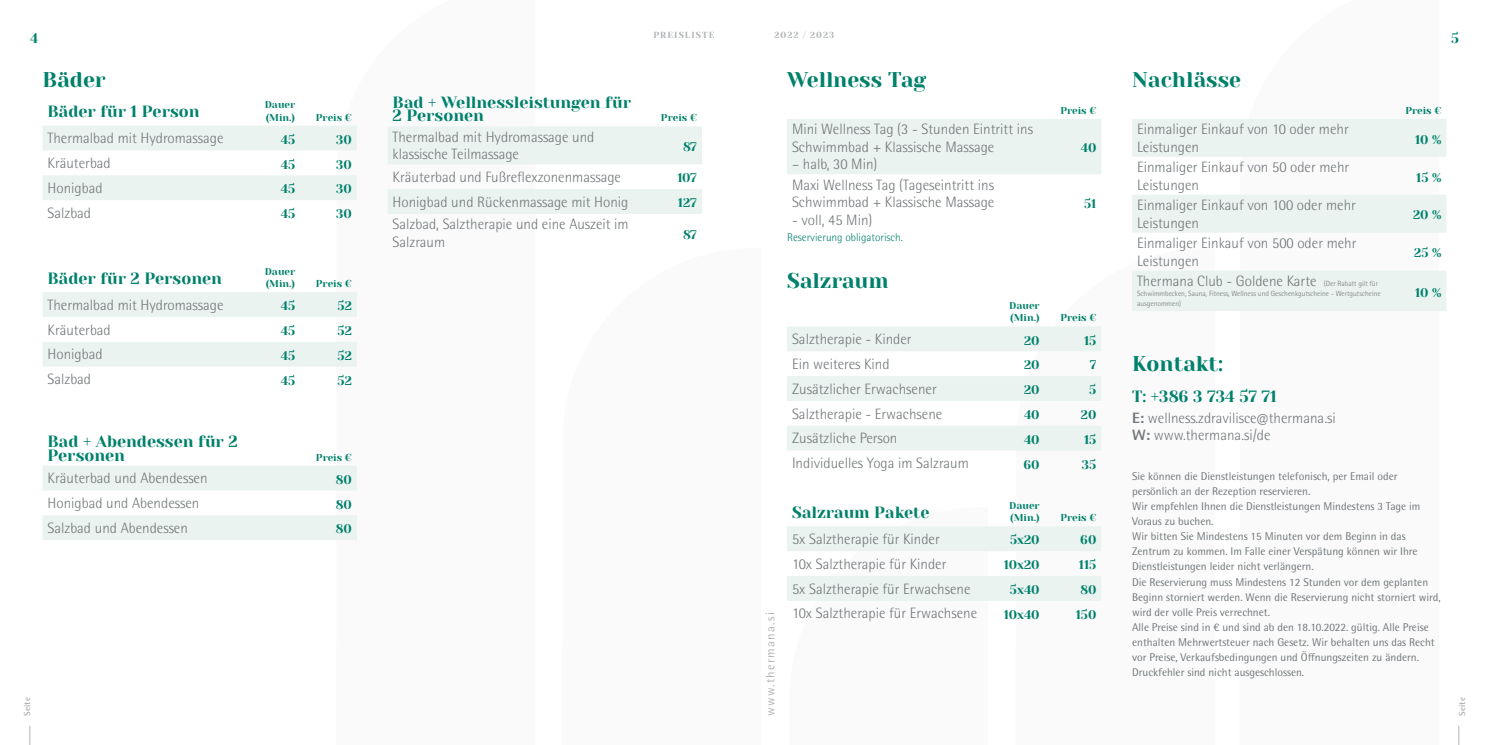
<style>
.page{position:relative;width:1489px;height:745px;background:#fff}
.page>*{position:absolute;margin:0;border:0;box-sizing:border-box;transform-origin:0 0}
.t1{font:21.25px "Yeseva One";color:#00816b}
.t2{font:16.25px/13.8px "Yeseva One";color:#00816b}
.t3{font:300 15px/17.5px "Rotis Semi Sans Pro Cyr";color:#717678}
.t4{font:13.75px "Yeseva One";color:#00816b}
.t5{font:12.5px "Yeseva One";color:#00816b}
.t6{font:12.5px "Rotis Semi Sans Pro Cyr";letter-spacing:.1em;color:#b1b4b6}
.t7{font:11.25px/15px "Rotis Semi Sans Pro Cyr";color:#717678}
.t8{font:300 11.25px "Rotis Semi Sans Pro Cyr";color:#00816b}
.t9{font:10px/12.5px "Yeseva One";color:#00816b}
.t10{font:8.75px "Yeseva One";letter-spacing:.12em;color:#b1b4b6}
.t11{font:800 8.75px "Rotis Semi Sans Pro Cyr";letter-spacing:.02em;color:#b1b4b6}
.t12{font:300 7.5px/10px "Rotis Semi Sans Pro Cyr";color:#717678}
.s1{font-size:7.5px}
.s2{font-weight:800}
</style>
<div class="page">
<svg style="left:788px;top:600px;width:200px;height:1px"></svg>
<svg style="left:1458px;top:725px;width:1px;height:19px"></svg>
<svg style="left:30px;top:726px;width:1px;height:18px"></svg>
<svg style="left:43px;top:126px;width:314px;height:74px"></svg>
<svg style="left:43px;top:292px;width:314px;height:74px"></svg>
<svg style="left:43px;top:465px;width:314px;height:74px"></svg>
<svg style="left:387px;top:126px;width:315px;height:88px"></svg>
<div style="left:787px;top:119px;width:314px;height:55px;background:#eaf3f0"></div>
<svg style="left:1132px;top:119px;width:314px;height:192px;fill:#eaf3f0"></svg>
<svg style="left:787px;top:326px;width:314px;height:124px"></svg>
<svg style="left:787px;top:526px;width:314px;height:74px"></svg>
<p class="t4" style="left:30px;top:28px;width:10px">4</p>
<p class="t4" style="left:1450px;top:28px;width:9px">5</p>
<p class="t10" style="left:774px;top:29px;width:61px">2022 / 2023</p>
<p class="t10" style="left:653px;top:29px;width:63px">PREISLISTE</p>
<h1 class="t1" style="left:43px;top:64px;width:65px">Bäder</h1>
<h1 class="t1" style="left:787px;top:64px;width:141px">Wellness Tag</h1>
<h1 class="t1" style="left:1131px;top:64px;width:110px">Nachlässe</h1>
<p class="t2" style="left:392px;top:94px;width:240px">Bad + Wellnessleistungen für<br>2 Personen</p>
<p class="t2" style="left:48px;top:104px;width:153px">Bäder für 1 Person</p>
<p class="t9" style="left:265px;top:98px;width:32px">Dauer (Min.)</p>
<p class="t9" style="left:1060px;top:104px;width:37px">Preis €</p>
<p class="t9" style="left:1405px;top:104px;width:37px">Preis €</p>
<p class="t9" style="left:316px;top:110px;width:37px">Preis €</p>
<p class="t9" style="left:661px;top:111px;width:37px">Preis €</p>
<p class="t3" style="left:792px;top:120px;width:242px">Mini Wellness Tag (3 - Stunden Eintritt ins<br>Schwimmbad + Klassische Massage</p>
<p class="t3" style="left:792px;top:156px;width:87px">– halb, 30 Min)</p>
<p class="t3" style="left:1136px;top:120px;width:213px">Einmaliger Einkauf von 10 oder mehr<br>Leistungen</p>
<p class="t5" style="left:1414px;top:130px;width:28px">10 %</p>
<p class="t3" style="left:1136px;top:158px;width:214px">Einmaliger Einkauf von 50 oder mehr<br>Leistungen</p>
<p class="t5" style="left:1415px;top:168px;width:27px">15 %</p>
<p class="t3" style="left:1136px;top:196px;width:220px">Einmaliger Einkauf von 100 oder mehr<br>Leistungen</p>
<p class="t5" style="left:1412px;top:206px;width:30px">20 %</p>
<p class="t3" style="left:1136px;top:234px;width:221px">Einmaliger Einkauf von 500 oder mehr<br>Leistungen</p>
<p class="t5" style="left:1413px;top:244px;width:29px">25 %</p>
<p class="t3" style="left:1136px;top:272px;width:242px">Thermana Club - Goldene Karte <span class="s1">(Der Rabatt gilt für</span></p>
<p class="t12" style="left:1136px;top:288px;width:245px">Schwimmbecken, Sauna, Fitness, Wellness und Geschenkgutscheine - Wertgutscheine ausgenommen)</p>
<p class="t5" style="left:1414px;top:283px;width:28px">10 %</p>
<p class="t3" style="left:392px;top:128px;width:203px">Thermalbad mit Hydromassage und klassische Teilmassage</p>
<p class="t5" style="left:683px;top:137px;width:15px">87</p>
<p class="t3" style="left:392px;top:168px;width:230px">Kräuterbad und Fußreflexzonenmassage</p>
<p class="t5" style="left:677px;top:169px;width:21px">107</p>
<p class="t3" style="left:392px;top:193px;width:237px">Honigbad und Rückenmassage mit Honig</p>
<p class="t5" style="left:678px;top:194px;width:21px">127</p>
<p class="t3" style="left:392px;top:215px;width:238px">Salzbad, Salztherapie und eine Auszeit im<br>Salzraum</p>
<p class="t5" style="left:683px;top:225px;width:15px">87</p>
<p class="t3" style="left:48px;top:129px;width:177px">Thermalbad mit Hydromassage</p>
<p class="t5" style="left:281px;top:130px;width:16px">45</p>
<p class="t5" style="left:336px;top:130px;width:17px">30</p>
<p class="t3" style="left:48px;top:154px;width:65px">Kräuterbad</p>
<p class="t5" style="left:281px;top:155px;width:16px">45</p>
<p class="t5" style="left:336px;top:155px;width:17px">30</p>
<p class="t3" style="left:48px;top:179px;width:57px">Honigbad</p>
<p class="t5" style="left:281px;top:180px;width:16px">45</p>
<p class="t5" style="left:336px;top:180px;width:17px">30</p>
<p class="t3" style="left:48px;top:204px;width:45px">Salzbad</p>
<p class="t5" style="left:281px;top:205px;width:16px">45</p>
<p class="t5" style="left:336px;top:205px;width:17px">30</p>
<p class="t5" style="left:1080px;top:139px;width:17px">40</p>
<p class="t3" style="left:792px;top:176px;width:204px">Maxi Wellness Tag (Tageseintritt ins<br>Schwimmbad + Klassische Massage</p>
<p class="t3" style="left:792px;top:211px;width:82px">- voll, 45 Min)</p>
<p class="t5" style="left:1084px;top:194px;width:14px">51</p>
<p class="t8" style="left:787px;top:231px;width:117px">Reservierung obligatorisch.</p>
<p class="t2" style="left:48px;top:270px;width:176px">Bäder für 2 Personen</p>
<p class="t9" style="left:265px;top:264px;width:32px">Dauer (Min.)</p>
<h1 class="t1" style="left:787px;top:264px;width:103px">Salzraum</h1>
<p class="t9" style="left:316px;top:277px;width:37px">Preis €</p>
<p class="t3" style="left:48px;top:296px;width:177px">Thermalbad mit Hydromassage</p>
<p class="t5" style="left:281px;top:296px;width:16px">45</p>
<p class="t5" style="left:337px;top:296px;width:16px">52</p>
<p class="t3" style="left:48px;top:321px;width:65px">Kräuterbad</p>
<p class="t5" style="left:281px;top:321px;width:16px">45</p>
<p class="t5" style="left:337px;top:321px;width:16px">52</p>
<p class="t3" style="left:48px;top:345px;width:57px">Honigbad</p>
<p class="t5" style="left:281px;top:346px;width:16px">45</p>
<p class="t5" style="left:337px;top:346px;width:16px">52</p>
<p class="t3" style="left:48px;top:370px;width:45px">Salzbad</p>
<p class="t5" style="left:281px;top:371px;width:16px">45</p>
<p class="t5" style="left:337px;top:371px;width:16px">52</p>
<p class="t9" style="left:1009px;top:298px;width:32px">Dauer (Min.)</p>
<p class="t9" style="left:1060px;top:311px;width:37px">Preis €</p>
<p class="t3" style="left:792px;top:330px;width:121px">Salztherapie - Kinder</p>
<p class="t5" style="left:1024px;top:331px;width:17px">20</p>
<p class="t5" style="left:1083px;top:331px;width:14px">15</p>
<p class="t3" style="left:792px;top:355px;width:99px">Ein weiteres Kind</p>
<p class="t5" style="left:1024px;top:355px;width:17px">20</p>
<p class="t5" style="left:1089px;top:355px;width:8px">7</p>
<p class="t3" style="left:792px;top:380px;width:146px">Zusätzlicher Erwachsener</p>
<p class="t5" style="left:1024px;top:380px;width:17px">20</p>
<p class="t5" style="left:1089px;top:380px;width:9px">5</p>
<p class="t3" style="left:792px;top:404px;width:152px">Salztherapie - Erwachsene</p>
<p class="t5" style="left:1023px;top:405px;width:17px">40</p>
<p class="t5" style="left:1080px;top:405px;width:17px">20</p>
<p class="t3" style="left:792px;top:429px;width:107px">Zusätzliche Person</p>
<p class="t5" style="left:1023px;top:430px;width:17px">40</p>
<p class="t5" style="left:1083px;top:430px;width:14px">15</p>
<p class="t3" style="left:792px;top:454px;width:178px">Individuelles Yoga im Salzraum</p>
<p class="t5" style="left:1023px;top:455px;width:18px">60</p>
<p class="t5" style="left:1081px;top:455px;width:16px">35</p>
<h1 class="t1" style="left:1131px;top:347px;width:93px">Kontakt:</h1>
<p class="t2" style="left:1131px;top:388px;width:146px">T: +386 3 734 57 71</p>
<p class="t3" style="left:1131px;top:409px;width:205px"><span class="s2">E:</span> wellness.zdravilisce@thermana.si<br><span class="s2">W:</span> www.thermana.si/de</p>
<p class="t7" style="left:1131px;top:469px;width:310px">Sie können die Dienstleistungen telefonisch, per Email oder persönlich an der Rezeption reservieren.<br>Wir empfehlen Ihnen die Dienstleistungen Mindestens 3 Tage im Voraus zu buchen.<br>Wir bitten Sie Mindestens 15 Minuten vor dem Beginn in das Zentrum zu kommen. Im Falle einer Verspätung können wir Ihre Dienstleistungen leider nicht verlängern.<br>Die Reservierung muss Mindestens 12 Stunden vor dem geplanten Beginn storniert werden. Wenn die Reservierung nicht storniert wird, wird der volle Preis verrechnet.<br>Alle Preise sind in € und sind ab den 18.10.2022. gültig. Alle Preise enthalten Mehrwertsteuer nach Gesetz. Wir behalten uns das Recht vor Preise, Verkaufsbedingungen und Öffnungszeiten zu ändern.<br>Druckfehler sind nicht ausgeschlossen.</p>
<p class="t2" style="left:48px;top:433px;width:192px">Bad + Abendessen für 2<br>Personen</p>
<p class="t9" style="left:316px;top:450px;width:37px">Preis €</p>
<p class="t3" style="left:48px;top:469px;width:162px">Kräuterbad und Abendessen</p>
<p class="t5" style="left:336px;top:470px;width:17px">80</p>
<p class="t3" style="left:48px;top:494px;width:153px">Honigbad und Abendessen</p>
<p class="t5" style="left:336px;top:494px;width:17px">80</p>
<p class="t3" style="left:48px;top:519px;width:142px">Salzbad und Abendessen</p>
<p class="t5" style="left:336px;top:519px;width:17px">80</p>
<p class="t2" style="left:792px;top:504px;width:139px">Salzraum Pakete</p>
<p class="t9" style="left:1009px;top:498px;width:32px">Dauer (Min.)</p>
<p class="t9" style="left:1060px;top:511px;width:37px">Preis €</p>
<p class="t3" style="left:792px;top:530px;width:149px">5x Salztherapie für Kinder</p>
<p class="t5" style="left:1009px;top:530px;width:31px">5x20</p>
<p class="t5" style="left:1080px;top:530px;width:18px">60</p>
<p class="t3" style="left:792px;top:554px;width:156px">10x Salztherapie für Kinder</p>
<p class="t5" style="left:1003px;top:555px;width:37px">10x20</p>
<p class="t5" style="left:1078px;top:555px;width:19px">115</p>
<p class="t3" style="left:792px;top:579px;width:180px">5x Salztherapie für Erwachsene</p>
<p class="t5" style="left:1009px;top:580px;width:31px">5x40</p>
<p class="t5" style="left:1080px;top:580px;width:17px">80</p>
<p class="t3" style="left:792px;top:604px;width:187px">10x Salztherapie für Erwachsene</p>
<p class="t5" style="left:1003px;top:605px;width:37px">10x40</p>
<p class="t5" style="left:1075px;top:605px;width:22px">150</p>
<p class="t6" style="left:763px;top:715px;width:106px;rotate:-90deg">www.thermana.si</p>
<p class="t11" style="left:21px;top:715px;width:21px;rotate:-90deg">Seite</p>
<p class="t11" style="left:1456px;top:715px;width:21px;rotate:-90deg">Seite</p>
</div>
